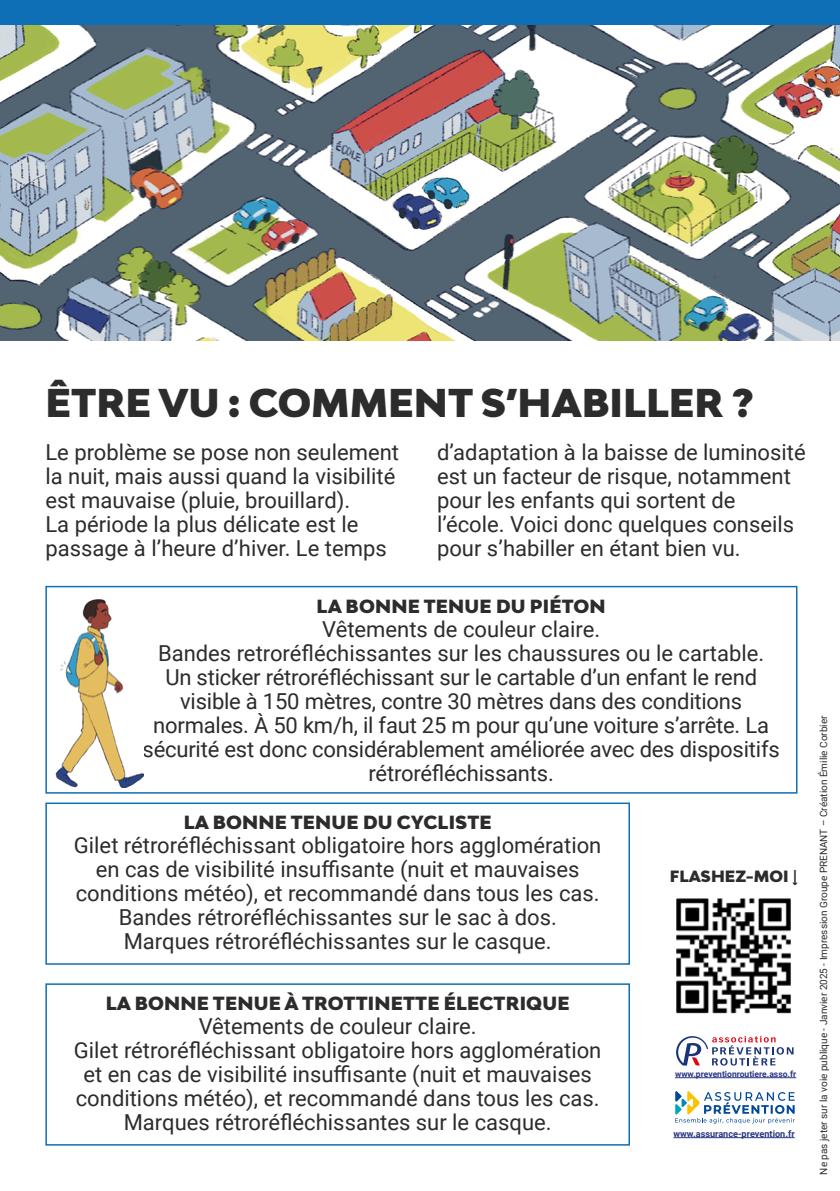
<style>
.page{position:relative;width:840px;height:1191px;background:#fff}
.page>*{position:absolute;margin:0;border:0;box-sizing:border-box;transform-origin:0 0}
.t1{font:900 38px "Bw Modelica";color:#2b2c2b}
.t2{font:22px/24px "Roboto";color:#2b2c2b;text-align:center}
.t3{font:900 18px "Bw Modelica";letter-spacing:.01em;color:#2b2c2b}
.t4{font:900 15.4px "Bw Modelica";color:#2b2c2b}
.t5{font:10px "Roboto";color:#2b2c2b}
.t6{font:700 9.2px "Roboto";color:#283583}
.t7{font:700 8.6px "Roboto";color:#283583}
.s1{font-family:"Roboto";font-weight:700}
</style>
<div class="page">
<img style="left:0;top:24px;width:839px;height:317px">
<div style="left:45px;top:586px;width:752px;height:207px;border:2px solid #0e6eb6"></div>
<div style="left:45px;top:802px;width:584px;height:162px;border:2px solid #0e6eb6"></div>
<div style="left:45px;top:983px;width:584px;height:162px;border:2px solid #0e6eb6"></div>
<div style="left:0;top:0;width:839px;height:24px;background:#0e6eb6"></div>
<img style="left:55px;top:599px;width:88px;height:188px">
<img style="left:676px;top:898px;width:115px;height:116px">
<svg style="left:675px;top:1091px;width:119px;height:32px"></svg>
<hr style="left:673px;top:1137px;width:121px;height:1px;background:#283583">
<hr style="left:674px;top:1077px;width:121px;height:1px;background:#283583">
<svg style="left:676px;top:1035px;width:118px;height:31px"></svg>
<h1 class="t1" style="left:46px;top:378px;width:709px">ÊTRE VU : COMMENT S’HABILLER ?</h1>
<p class="t2" style="left:437px;top:439px;width:370px;text-align:left">d’adaptation à la baisse de luminosité est un facteur de risque, notamment pour les enfants qui sortent de l’école. Voici donc quelques conseils pour s’habiller en étant bien vu.</p>
<p class="t3" style="left:316px;top:594px;width:290px">LA BONNE TENUE DU PIÉTON</p>
<p class="t2" style="left:142px;top:616px;width:638px">Vêtements de couleur claire.<br>Bandes retroréfléchissantes sur les chaussures ou le cartable.<br>Un sticker rétroréfléchissant sur le cartable d’un enfant le rend visible à 150 mètres, contre 30 mètres dans des conditions normales. À 50 km/h, il faut 25 m pour qu’une voiture s’arrête. La sécurité est donc considérablement améliorée avec des dispositifs rétroréfléchissants.</p>
<p class="t3" style="left:184px;top:811px;width:309px">LA BONNE TENUE DU CYCLISTE</p>
<p class="t2" style="left:74px;top:832px;width:528px">Gilet rétroréfléchissant obligatoire hors agglomération en cas de visibilité insuffisante (nuit et mauvaises conditions météo), et recommandé dans tous les cas.<br>Bandes rétroréfléchissantes sur le sac à dos.<br>Marques rétroréfléchissantes sur le casque.</p>
<p class="t3" style="left:106px;top:992px;width:465px">LA BONNE TENUE À TROTTINETTE ÉLECTRIQUE</p>
<p class="t2" style="left:74px;top:1013px;width:528px">Vêtements de couleur claire.<br>Gilet rétroréfléchissant obligatoire hors agglomération et en cas de visibilité insuffisante (nuit et mauvaises conditions météo), et recommandé dans tous les cas.<br>Marques rétroréfléchissantes sur le casque.</p>
<p class="t2" style="left:45px;top:439px;width:355px;text-align:left">Le problème se pose non seulement la nuit, mais aussi quand la visibilité est mauvaise (pluie, brouillard).<br>La période la plus délicate est le passage à l’heure d’hiver. Le temps</p>
<p class="t4" style="left:669px;top:866px;width:129px">FLASHEZ-MOI <span class="s1">↓</span></p>
<p class="t7" style="left:674px;top:1068px;width:123px">www.preventionroutiere.asso.fr</p>
<p class="t6" style="left:673px;top:1127px;width:122px">www.assurance-prevention.fr</p>
<p class="t5" style="left:816px;top:1174px;width:460px;rotate:-90deg">Ne pas jeter sur la voie publique - Janvier 2025 - Impression Groupe PRENANT – Création Émilie Corbier</p>
</div>
